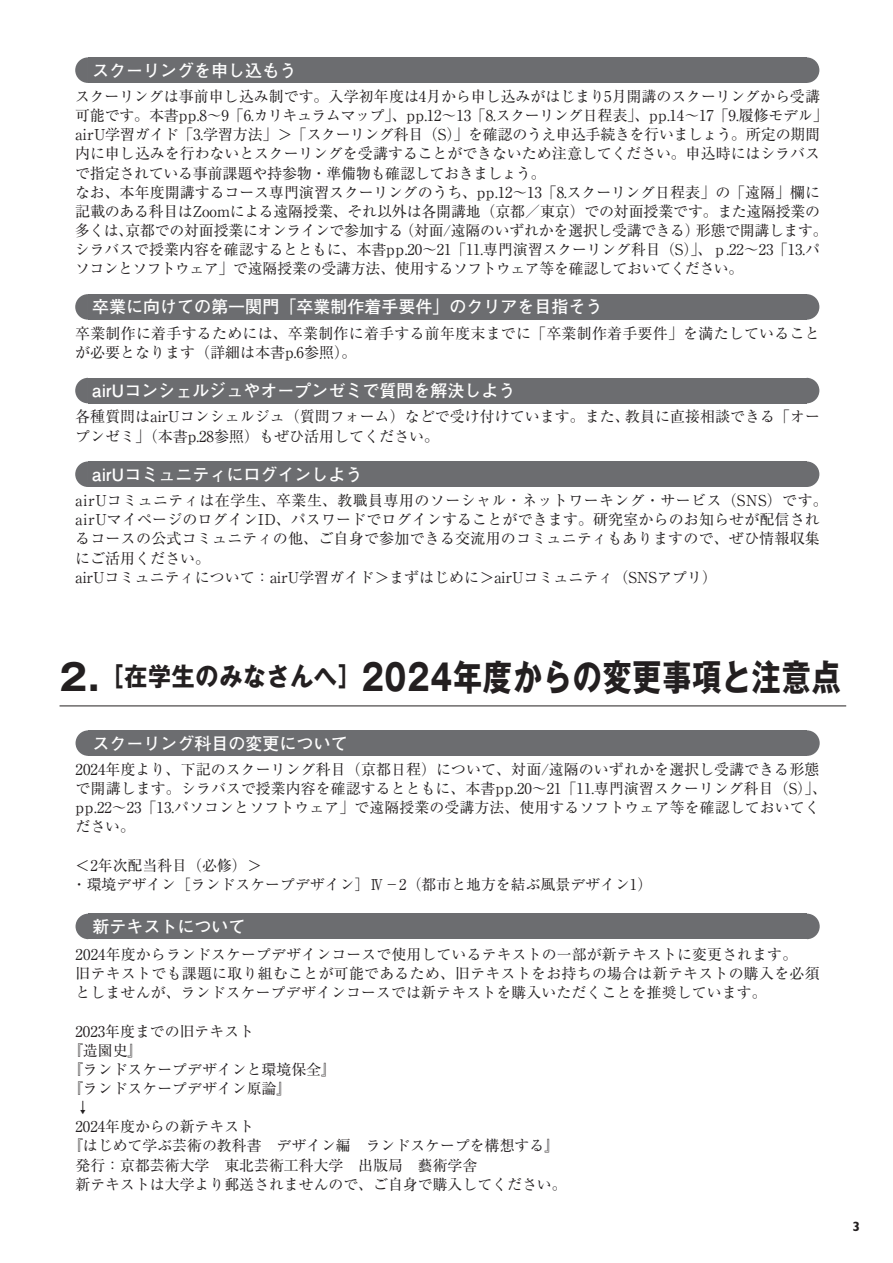
<style>
.page{position:relative;width:893px;height:1263px;background:#fff}
.page>*{position:absolute;margin:0;border:0;box-sizing:border-box;transform-origin:0 0}
.t1{font:700 36.15px "Gothic MB101 Pr 6";letter-spacing:.035em;color:#231f20}
.t2{font:700 16.95px "Futo Go B101 Pr 5";color:#fff}
.t3{font:15px/19.2px "Ryumin Pr 5";color:#231f20}
.t4{font:14.85px/19.2px "Ryumin Pr 6";color:#231f20}
.t5{font:700 13.5px "Gill Sans Nova";color:#231f20}
.s1{font-family:"Ryumin Pr 6";font-size:14.85px}
.s2{font-family:"Ryumin Pr 5";font-size:15px}
.s3{font-size:25.5px}
</style>
<div class="page">
<svg style="left:76px;top:730px;width:12px;height:26px"></svg>
<div style="left:88px;top:730px;width:719px;height:26px;background:#6c6d70"></div>
<svg style="left:807px;top:730px;width:13px;height:26px"></svg>
<svg style="left:76px;top:914px;width:12px;height:25px"></svg>
<div style="left:88px;top:914px;width:719px;height:25px;background:#6c6d70"></div>
<svg style="left:807px;top:914px;width:13px;height:25px"></svg>
<hr style="left:60px;top:706px;width:786px;height:1px;background:#231f20">
<svg style="left:75px;top:57px;width:13px;height:26px"></svg>
<div style="left:88px;top:57px;width:719px;height:26px;background:#6c6d70"></div>
<svg style="left:807px;top:57px;width:12px;height:26px"></svg>
<svg style="left:75px;top:294px;width:13px;height:26px"></svg>
<div style="left:88px;top:294px;width:719px;height:26px;background:#6c6d70"></div>
<svg style="left:807px;top:294px;width:12px;height:26px"></svg>
<svg style="left:75px;top:378px;width:13px;height:25px"></svg>
<div style="left:88px;top:378px;width:719px;height:25px;background:#6c6d70"></div>
<svg style="left:807px;top:378px;width:12px;height:25px"></svg>
<svg style="left:75px;top:461px;width:13px;height:26px"></svg>
<div style="left:88px;top:461px;width:719px;height:26px;background:#6c6d70"></div>
<svg style="left:807px;top:461px;width:12px;height:26px"></svg>
<p class="t2" style="left:92px;top:57px;width:223px">スクーリングを申し込もう　</p>
<p class="t3" style="left:75px;top:86px;width:754px">スクーリングは事前申し込み制です。入学初年度は4月から申し込みがはじまり5月開講のスクーリングから受講可能です。本書pp.8〜9「6.カリキュラムマップ」、pp.12〜13「8.スクーリング日程表」、pp.14〜17「9.履修モデル」airU学習ガイド「3.学習方法」＞「スクーリング科目（S）」を確認のうえ申込手続きを行いましょう。所定の期間内に申し込みを行わないとスクーリングを受講することができないため注意してください。申込時にはシラバスで指定されている事前課題や持参物・準備物も確認しておきましょう。<br>なお、本年度開講するコース専門演習スクーリングのうち、pp.12〜13「8.スクーリング日程表」の「遠隔」欄に記載のある科目はZoomによる遠隔授業、それ以外は各開講地（京都／東京）での対面授業です。<span class="s1">また遠隔授業の</span></p>
<p class="t4" style="left:75px;top:220px;width:754px">多くは、京都での対面授業にオンラインで参加する（対面/遠隔のいずれかを選択し受講できる）形態で開講します。シラバスで授業内容を確認するとともに、本書<span class="s2">pp.</span>20<span class="s2">〜</span>21「11.専門演習スクーリング科目（S）」、ｐ.22<span class="s2">〜</span>23「13.パソコンとソフトウェア」で遠隔授業の受講方法、使用するソフトウェア等を確認しておいてください。</p>
<p class="t2" style="left:92px;top:293px;width:512px">卒業に向けての第一関門「卒業制作着手要件」のクリアを目指そう</p>
<p class="t3" style="left:75px;top:323px;width:746px">卒業制作に着手するためには、卒業制作に着手する前年度末までに「卒業制作着手要件」を満たしていることが必要となります（詳細は本書p.6参照）。</p>
<p class="t2" style="left:92px;top:377px;width:425px">airUコンシェルジュやオープンゼミで質問を解決しよう</p>
<p class="t3" style="left:75px;top:406px;width:746px">各種質問はairUコンシェルジュ（質問フォーム）などで受け付けています。また、教員に直接相談できる「オープンゼミ」（本書p.28参照）もぜひ活用してください。</p>
<p class="t2" style="left:92px;top:461px;width:272px">airUコミュニティにログインしよう</p>
<p class="t3" style="left:75px;top:490px;width:754px">airUコミュニティは在学生、卒業生、教職員専用のソーシャル・ネットワーキング・サービス（SNS）です。airUマイページのログインID、パスワードでログインすることができます。研究室からのお知らせが配信されるコースの公式コミュニティの他、ご自身で参加できる交流用のコミュニティもありますので、ぜひ情報収集にご活用ください。<br>airUコミュニティについて：airU学習ガイド＞まずはじめに＞airUコミュニティ（SNSアプリ）</p>
<h1 class="t1" style="left:60px;top:647px;width:783px">2.<span class="s3">［在学生のみなさんへ］</span>2024年度からの変更事項と注意点</h1>
<p class="t2" style="left:93px;top:730px;width:257px">スクーリング科目の変更について</p>
<p class="t3" style="left:76px;top:759px;width:745px">2024年度より、下記のスクーリング科目（京都日程）について、対面/遠隔のいずれかを選択し受講できる形態</p>
<p class="t4" style="left:76px;top:778px;width:753px"><span class="s2">で開講します。</span>シラバスで授業内容を確認するとともに、本書<span class="s2">pp.</span>20〜21「11.専門演習スクーリング科目（S）」、<span class="s2">pp.</span>22〜23「13.パソコンとソフトウェア」で遠隔授業の受講方法、使用するソフトウェア等を確認しておいてください。</p>
<p class="t4" style="left:72px;top:855px;width:582px">＜2年次配当科目（必修）＞<br>・環境デザイン［ランドスケープデザイン］Ⅳ－2（都市と地方を結ぶ風景デザイン1）</p>
<p class="t2" style="left:93px;top:913px;width:155px">新テキストについて</p>
<p class="t4" style="left:76px;top:944px;width:746px">2024年度からランドスケープデザインコースで使用しているテキストの一部が新テキストに変更されます。<br>旧テキストでも課題に取り組むことが可能であるため、旧テキストをお持ちの場合は新テキストの購入を必須としませんが、ランドスケープデザインコースでは新テキストを購入いただくことを推奨しています。</p>
<p class="t4" style="left:76px;top:1020px;width:180px">2023年度までの旧テキスト</p>
<p class="t4" style="left:68px;top:1040px;width:76px">『造園史』</p>
<p class="t4" style="left:68px;top:1059px;width:269px">『ランドスケープデザインと環境保全』</p>
<p class="t4" style="left:68px;top:1078px;width:225px">『ランドスケープデザイン原論』</p>
<p class="t4" style="left:76px;top:1097px;width:16px">↓</p>
<p class="t4" style="left:76px;top:1116px;width:180px">2024年度からの新テキスト</p>
<p class="t4" style="left:68px;top:1135px;width:493px">『はじめて学ぶ芸術の教科書　デザイン編　ランドスケープを構想する』</p>
<p class="t4" style="left:76px;top:1154px;width:403px">発行：京都芸術大学　東北芸術工科大学　出版局　藝術学舎</p>
<p class="t4" style="left:76px;top:1174px;width:493px">新テキストは大学より郵送されませんので、ご自身で購入してください。</p>
<p class="t5" style="left:852px;top:1218px;width:9px">3</p>
</div>
